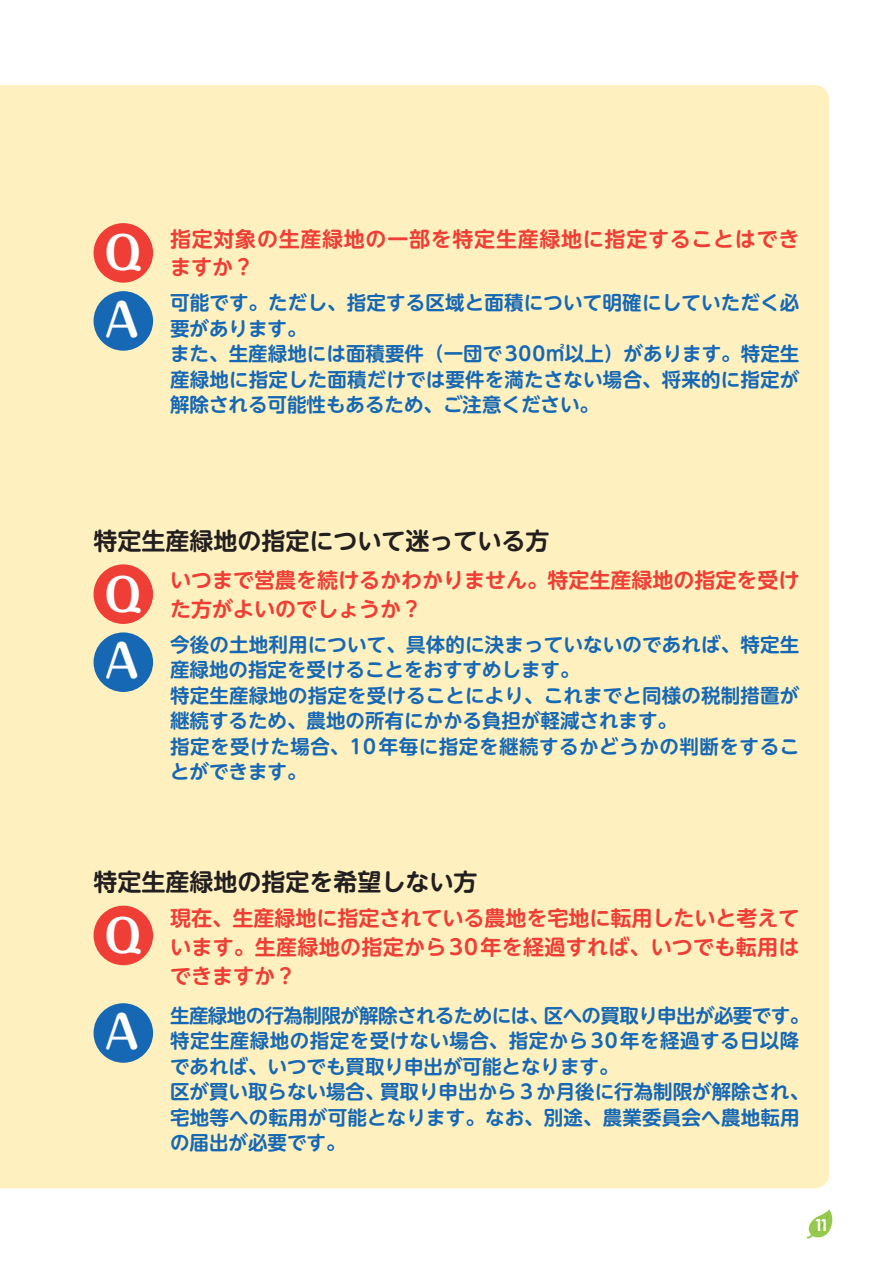
<style>
.page{position:relative;width:893px;height:1263px;background:#fff}
.page>*{position:absolute;margin:0;border:0;box-sizing:border-box;transform-origin:0 0}
.t1{font:700 45px/66.6px "Maru Fo Pro";color:#fff}
.t2{font:700 24px "UD Shin M Go Pro De";color:#231f20}
.t3{font:700 21px/28.7px "UD Shin M Go Pro De";color:#ee3e35}
.t4{font:700 21px/28.7px "UD Shin M Go Pro De";letter-spacing:.035em;color:#ee3e35}
.t5{font:700 19.5px/25.5px "UD Shin M Go Pro De";letter-spacing:.01em;color:#1768b4}
.t6{font:700 16.5px "Century Gothic";color:#fff}
</style>
<div class="page">
<div style="left:0;top:85px;width:829px;height:1103px;background:#fef1bf"></div>
<svg style="left:807px;top:1209px;width:25px;height:29px"></svg>
<div style="left:94px;top:223px;width:59px;height:60px;background:#ee3e35;border-radius:50%"></div>
<div style="left:94px;top:291px;width:59px;height:60px;background:#1768b4;border-radius:50%"></div>
<div style="left:94px;top:564px;width:59px;height:60px;background:#ee3e35;border-radius:50%"></div>
<div style="left:94px;top:632px;width:59px;height:60px;background:#1768b4;border-radius:50%"></div>
<div style="left:94px;top:906px;width:59px;height:59px;background:#ee3e35;border-radius:50%"></div>
<div style="left:94px;top:1003px;width:59px;height:60px;background:#1768b4;border-radius:50%"></div>
<h1 class="t1" style="left:104px;top:215px;width:38px">Q<br>A</h1>
<p class="t4" style="left:170px;top:223px;width:631px">指定対象の生産緑地の一部を特定生産緑地に指定することはできますか？</p>
<p class="t5" style="left:170px;top:289px;width:631px">可能です。ただし、指定する区域と面積について明確にしていただく必要があります。<br>また、生産緑地には面積要件（一団で300㎡以上）があります。特定生産緑地に指定した面積だけでは要件を満たさない場合、将来的に指定が解除される可能性もあるため、ご注意ください。</p>
<p class="t2" style="left:94px;top:521px;width:458px">特定生産緑地の指定について迷っている方</p>
<h1 class="t1" style="left:104px;top:556px;width:38px">Q<br>A</h1>
<p class="t3" style="left:170px;top:564px;width:631px">いつまで営農を続けるかわかりません。特定生産緑地の指定を受けた方がよいのでしょうか？</p>
<p class="t5" style="left:170px;top:631px;width:631px">今後の土地利用について、具体的に決まっていないのであれば、特定生産緑地の指定を受けることをおすすめします。<br>特定生産緑地の指定を受けることにより、これまでと同様の税制措置が継続するため、農地の所有にかかる負担が軽減されます。<br>指定を受けた場合、10年毎に指定を継続するかどうかの判断をすることができます。</p>
<p class="t2" style="left:94px;top:862px;width:386px">特定生産緑地の指定を希望しない方</p>
<h1 class="t1" style="left:104px;top:882px;width:38px;line-height:96px">Q<br>A</h1>
<p class="t3" style="left:170px;top:903px;width:631px;text-align:justify">現在、生産緑地に指定されている農地を宅地に転用したいと考えています。生産緑地の指定から30年を経過すれば、いつでも転用はできますか？</p>
<p class="t5" style="left:170px;top:1001px;width:641px">生産緑地の行為制限が解除されるためには、区への買取り申出が必要です。特定生産緑地の指定を受けない場合、指定から 30年を経過する日以降であれば、いつでも買取り申出が可能となります。<br>区が買い取らない場合、買取り申出から３か月後に行為制限が解除され、宅地等への転用が可能となります。なお、別途、農業委員会へ農地転用の届出が必要です。</p>
<p class="t6" style="left:814px;top:1212px;width:16px">11</p>
</div>
